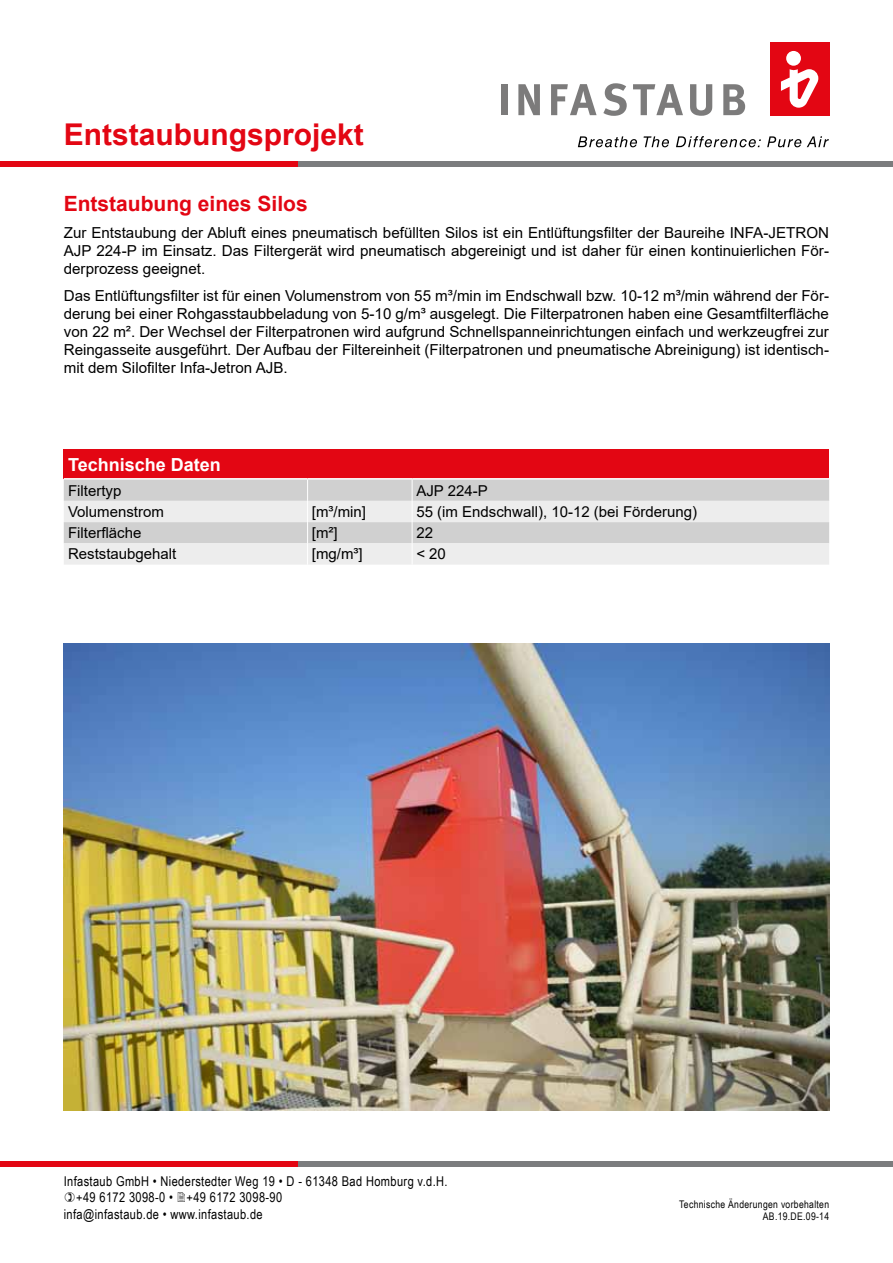
<style>
.page{position:relative;width:893px;height:1263px;background:#fff}
.page>*{position:absolute;margin:0;border:0;box-sizing:border-box;transform-origin:0 0}
.t1{font:700 30px "Arial";color:#e30613}
.t2{font:700 21px "Arial";color:#e30613}
.t3{font:700 18px "Arial";color:#fff}
.t4{font:15.15px/18.1px "Arial";color:#000;text-align:justify}
.t5{font:15px "Arial";color:#000}
.t6{font:13.5px "Arial Narrow";letter-spacing:.025em;color:#000}
.t7{font:10.5px/12.6px "Arial Narrow";letter-spacing:.03em;color:#000;text-align:right}
</style>
<div class="page">
<svg style="left:578px;top:136px;width:59px;height:11px"></svg>
<svg style="left:644px;top:136px;width:25px;height:11px"></svg>
<svg style="left:676px;top:136px;width:85px;height:11px"></svg>
<svg style="left:767px;top:136px;width:34px;height:11px"></svg>
<svg style="left:807px;top:136px;width:22px;height:11px"></svg>
<div style="left:501px;top:84px;width:6px;height:31px;background:#7c7b7b"></div>
<svg style="left:518px;top:84px;width:22px;height:31px"></svg>
<svg style="left:551px;top:84px;width:46px;height:31px"></svg>
<svg style="left:603px;top:83px;width:24px;height:33px"></svg>
<svg style="left:633px;top:84px;width:50px;height:31px"></svg>
<svg style="left:690px;top:84px;width:22px;height:32px"></svg>
<svg style="left:723px;top:84px;width:22px;height:31px"></svg>
<div style="left:770px;top:43px;width:59px;height:73px;background:#e30613"></div>
<div style="left:786px;top:51px;width:15px;height:15px;background:#fff;border-radius:50%"></div>
<svg style="left:781px;top:69px;width:37px;height:39px"></svg>
<div style="left:298px;top:1161px;width:595px;height:5px;background:#7b7c7e"></div>
<div style="left:0;top:1161px;width:298px;height:5px;background:#e30613"></div>
<div style="left:298px;top:162px;width:595px;height:5px;background:#7b7c7e"></div>
<div style="left:0;top:162px;width:298px;height:5px;background:#e30613"></div>
<div style="left:64px;top:449px;width:765px;height:30px;background:#e30613"></div>
<div style="left:64px;top:480px;width:765px;height:21px;background:#d0d0d0"></div>
<svg style="left:64px;top:501px;width:765px;height:64px;background:#e3e3e3"></svg>
<hr style="left:64px;top:478px;width:244px;height:2px;background:#fff">
<hr style="left:308px;top:478px;width:104px;height:2px;background:#fff">
<hr style="left:412px;top:478px;width:417px;height:2px;background:#fff">
<svg style="left:307px;top:480px;width:1px;height:85px"></svg>
<svg style="left:412px;top:480px;width:1px;height:85px"></svg>
<img style="left:64px;top:643px;width:765px;height:467px">
<h1 class="t1" style="left:64px;top:113px;width:302px">Entstaubungsprojekt</h1>
<h2 class="t2" style="left:64px;top:189px;width:245px">Entstaubung eines Silos</h2>
<p class="t4" style="left:64px;top:223px;width:767px">Zur Entstaubung der Abluft eines pneumatisch befüllten Silos ist ein Entlüftungsfilter der Baureihe INFA-JETRON AJP 224-P im Einsatz. Das Filtergerät wird pneumatisch abgereinigt und ist daher für einen kontinuierlichen För&shy;derprozess geeignet.</p>
<p class="t4" style="left:64px;top:286px;width:767px">Das Entlüftungsfilter ist für einen Volumenstrom von 55 m³/min im Endschwall bzw. 10-12 m³/min während der För&shy;derung bei einer Rohgasstaubbeladung von 5-10 g/m³ ausgelegt. Die Filterpatronen haben eine Gesamtfilterfläche von 22 m². Der Wechsel der Filterpatronen wird aufgrund Schnellspanneinrichtungen einfach und werkzeugfrei zur Reingasseite ausgeführt. Der Aufbau der Filtereinheit (Filterpatronen und pneumatische Abreinigung) ist identisch&shy;mit dem Silofilter Infa-Jetron AJB.</p>
<p class="t3" style="left:68px;top:451px;width:154px">Technische Daten</p>
<p class="t5" style="left:68px;top:480px;width:55px">Filtertyp</p>
<p class="t5" style="left:416px;top:480px;width:73px">AJP 224-P</p>
<p class="t5" style="left:68px;top:501px;width:97px">Volumenstrom</p>
<p class="t5" style="left:312px;top:501px;width:56px">[m³/min]</p>
<p class="t5" style="left:416px;top:501px;width:282px">55 (im Endschwall), 10-12 (bei Förderung)</p>
<p class="t5" style="left:68px;top:523px;width:75px">Filterfläche</p>
<p class="t5" style="left:312px;top:523px;width:27px">[m²]</p>
<p class="t5" style="left:416px;top:523px;width:18px">22</p>
<p class="t5" style="left:68px;top:544px;width:110px">Reststaubgehalt</p>
<p class="t5" style="left:312px;top:544px;width:52px">[mg/m³]</p>
<p class="t5" style="left:416px;top:544px;width:31px">&lt; 20</p>
<p class="t6" style="left:64px;top:1171px;width:385px">Infastaub GmbH • Niederstedter Weg 19 • D - 61348 Bad Homburg v.d.H.</p>
<p class="t6" style="left:76px;top:1187px;width:208px">+49 6172 3098-0 • +49 6172 3098-90</p>
<p class="t6" style="left:64px;top:1204px;width:200px">infa@infastaub.de • www.infastaub.de</p>
<p class="t7" style="left:679px;top:1197px;width:151px">Technische Änderungen vorbehalten<br>AB.19.DE.09-14</p>
</div>
